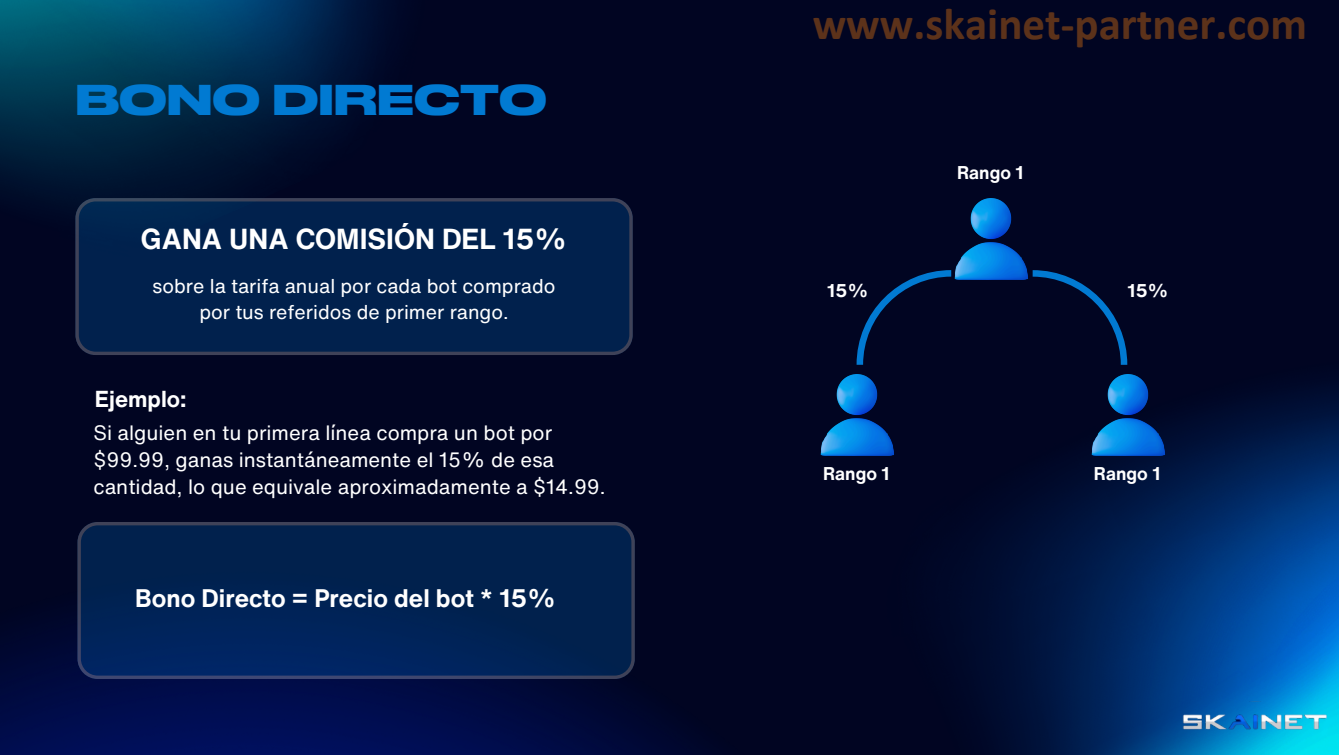
<style>
.page{position:relative;width:1339px;height:755px;background:#fff}
.page>*{position:absolute;margin:0;border:0;box-sizing:border-box;transform-origin:0 0}
.t1{font:700 45px "Calibri";color:rgb(230 118 16/.4)}
.t2{font:700 40.5px "Druk Wide Cyr";color:#017ad2}
.t3{font:700 28.12px "Helvetica Now Text";color:#fff}
.t4{font:700 24.75px "Helvetica Now Text";color:#fff}
.t5{font:700 22.5px "Helvetica Now Text";color:#fff}
.t6{font:20.25px/27px "Helvetica Now Text";color:#fff}
.t7{font:19.57px/26.1px "Helvetica Now Text";color:#fff;text-align:center}
.t8{font:700 18px "Helvetica Now Text";color:#fff}
</style>
<div class="page">
<div style="left:0;top:0;width:1338px;height:754px;background:#010522"></div>
<svg style="left:523px;top:198px;width:109px;height:71px;background:#05234d"></svg>
<img style="left:0;top:0;width:523px;height:269px">
<img style="left:955px;top:279px;width:383px;height:475px">
<img style="left:0;top:269px;width:864px;height:485px">
<img style="left:1179px;top:701px;width:148px;height:34px">
<img style="left:950px;top:198px;width:78px;height:81px">
<img style="left:781px;top:375px;width:113px;height:81px">
<img style="left:1052px;top:375px;width:150px;height:81px">
<svg style="left:1032px;top:270px;width:94px;height:94px"></svg>
<svg style="left:856px;top:270px;width:94px;height:94px"></svg>
<svg style="left:77px;top:522px;width:557px;height:156px;background:#032353"></svg>
<p class="t2" style="left:75px;top:74px;width:473px">BONO DIRECTO</p>
<h3 class="t3" style="left:141px;top:218px;width:428px">GANA UNA COMISIÓN DEL 15%</h3>
<p class="t7" style="left:153px;top:272px;width:404px">sobre la tarifa anual por cada bot comprado por tus referidos de primer rango.</p>
<p class="t5" style="left:95px;top:382px;width:93px">Ejemplo:</p>
<p class="t6" style="left:93px;top:418px;width:513px">Si alguien en tu primera línea compra un bot por $99.99, ganas instantáneamente el 15% de esa cantidad, lo que equivale aproximadamente a $14.99.</p>
<h4 class="t4" style="left:135px;top:579px;width:422px">Bono Directo = Precio del bot * 15%</h4>
<h1 class="t1" style="left:812px;top:6px;width:496px">www.skainet-partner.com</h1>
<p class="t8" style="left:827px;top:277px;width:43px">15%</p>
<p class="t8" style="left:956px;top:159px;width:68px">Rango 1</p>
<h4 class="t8" style="left:1127px;top:277px;width:43px">15%</h4>
<h2 class="t8" style="left:823px;top:460px;width:68px">Rango 1</h2>
<p class="t8" style="left:1093px;top:460px;width:68px">Rango 1</p>
</div>
